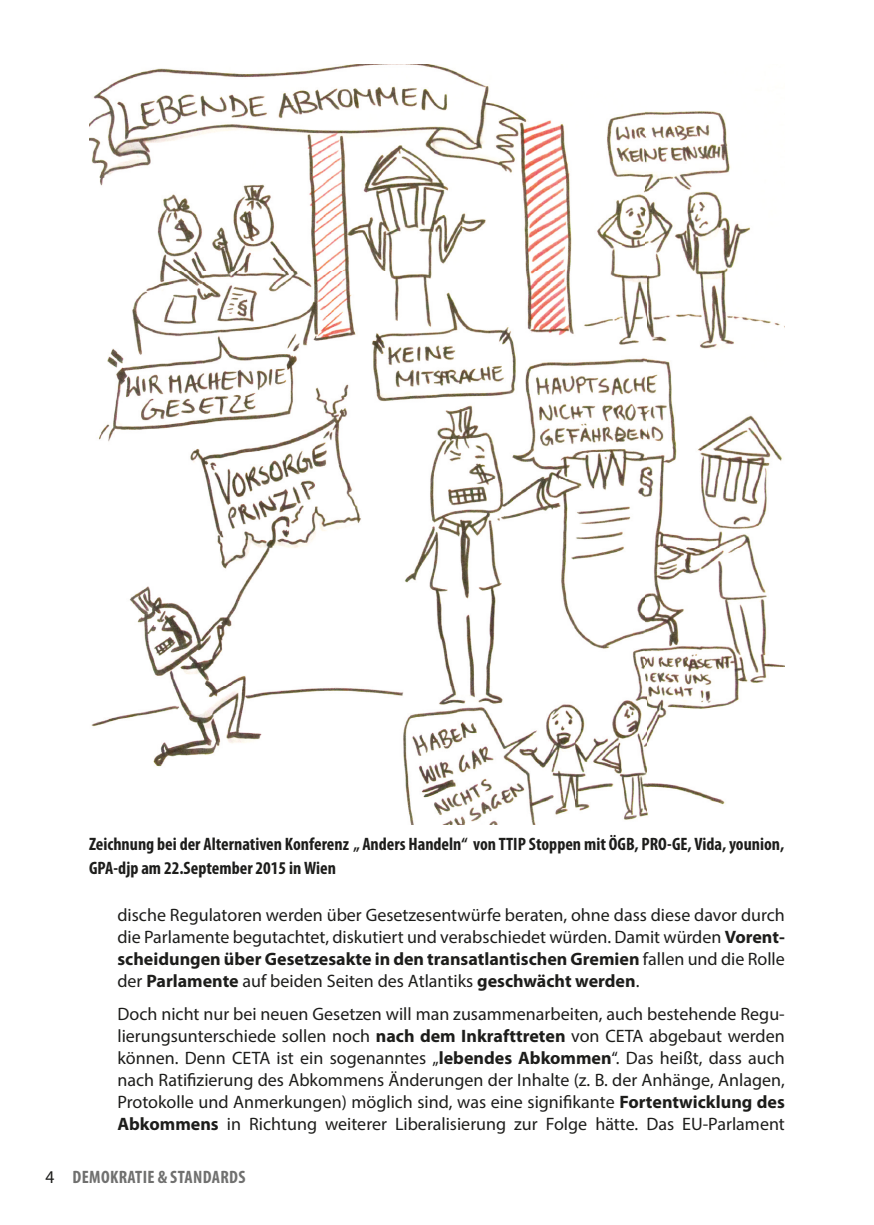
<style>
.page{position:relative;width:874px;height:1225px;background:#fff}
.page>*{position:absolute;margin:0;border:0;box-sizing:border-box;transform-origin:0 0}
.t1{font:18px/22px "Myriad Pro";color:#1d1d1b;text-align:justify}
.t2{font:700 condensed 18px/24px "Myriad Pro";color:#1d1d1b}
.t3{font:700 condensed 18px "Myriad Pro";letter-spacing:.02em;color:#70706f}
.s1{font-weight:700}
.s2{font-weight:400;font-stretch:normal;color:#1d1d1b}
</style>
<div class="page">
<img style="left:89px;top:65px;width:695px;height:759px">
<p class="t2" style="left:89px;top:831px;width:696px">Zeichnung bei der Alternativen Konferenz „ Anders Handeln“ von TTIP Stoppen mit ÖGB, PRO-GE, Vida, younion,<br>GPA-djp am 22.September 2015 in Wien</p>
<p class="t1" style="left:117px;top:903px;width:668px">dische Regulatoren werden über Gesetzesentwürfe beraten, ohne dass diese davor durch die Parlamente begutachtet, diskutiert und verabschiedet würden. Damit würden <span class="s1">Vorent&shy;scheidungen über Gesetzesakte in den transatlantischen Gremien</span> fallen und die Rolle der <span class="s1">Parlamente</span> auf beiden Seiten des Atlantiks <span class="s1">geschwächt werden</span>.</p>
<p class="t1" style="left:117px;top:1002px;width:668px">Doch nicht nur bei neuen Gesetzen will man zusammenarbeiten, auch bestehende Regu&shy;lierungsunterschiede sollen noch <span class="s1">nach dem Inkrafttreten</span> von CETA abgebaut werden können. Denn CETA ist ein sogenanntes „<span class="s1">lebendes Abkommen</span>“. Das heißt, dass auch nach Ratifizierung des Abkommens Änderungen der Inhalte (z. B. der Anhänge, Anlagen, Protokolle und Anmerkungen) möglich sind, was eine signifikante <span class="s1">Fortentwicklung des Abkommens</span> in Richtung weiterer Liberalisierung zur Folge hätte. Das EU-Parlament</p>
<p class="t3" style="left:45px;top:1165px;width:201px"><span class="s2">4</span> DEMOKRATIE &amp; STANDARDS</p>
</div>
